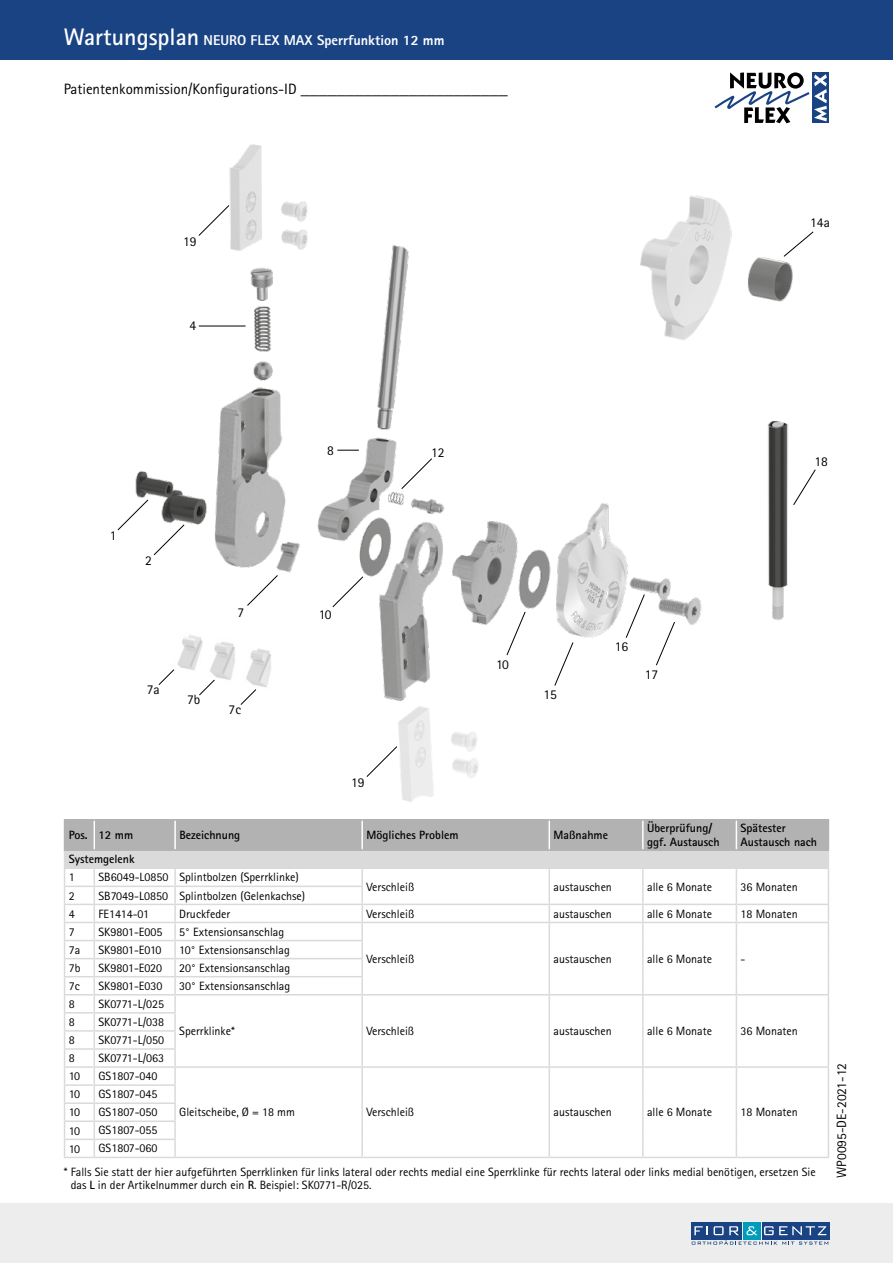
<style>
.page{position:relative;width:893px;height:1263px;background:#fff}
.page>*{position:absolute;margin:0;border:0;box-sizing:border-box;transform-origin:0 0}
.t1{font:15px "Rotis Sans Serif Pro";color:#000}
.t2{font:800 14.25px "Rotis Sans Serif Pro";color:#fff}
.t3{font:13.5px "Rotis Sans Serif Pro";color:#000}
.t4{font:12px "Rotis Sans Serif Pro";color:#000}
.t5{font:700 12px/13.5px "Rotis Sans Serif Pro";color:#000}
.s1{font-weight:700;font-size:24px}
.s2{font-family:"Minion Pro";font-size:18px}
.s3{font-weight:700}
</style>
<div class="page">
<div style="left:0;top:0;width:893px;height:60px;background:#194383"></div>
<div style="left:0;top:1203px;width:893px;height:60px;background:#ededed"></div>
<div style="left:743px;top:1222px;width:17px;height:17px;background:#009cbc"></div>
<div style="left:762px;top:1222px;width:67px;height:17px;background:#194383"></div>
<div style="left:691px;top:1222px;width:51px;height:17px;background:#194383"></div>
<svg style="left:692px;top:1226px;width:136px;height:18px"></svg>
<hr style="left:64px;top:1157px;width:30px;height:1px;background:#dadada">
<hr style="left:94px;top:1157px;width:81px;height:1px;background:#dadada">
<hr style="left:175px;top:1157px;width:187px;height:1px;background:#dadada">
<hr style="left:362px;top:1157px;width:187px;height:1px;background:#dadada">
<hr style="left:549px;top:1157px;width:94px;height:1px;background:#dadada">
<hr style="left:643px;top:1157px;width:93px;height:1px;background:#dadada">
<hr style="left:736px;top:1157px;width:93px;height:1px;background:#dadada">
<hr style="left:64px;top:819px;width:30px;height:1px;background:#b3b2b2">
<hr style="left:94px;top:819px;width:81px;height:1px;background:#b3b2b2">
<hr style="left:175px;top:819px;width:187px;height:1px;background:#b3b2b2">
<hr style="left:362px;top:819px;width:187px;height:1px;background:#b3b2b2">
<hr style="left:549px;top:819px;width:94px;height:1px;background:#b3b2b2">
<hr style="left:643px;top:819px;width:93px;height:1px;background:#b3b2b2">
<hr style="left:736px;top:819px;width:93px;height:1px;background:#b3b2b2">
<svg style="left:64px;top:820px;width:765px;height:337px"></svg>
<hr style="left:64px;top:849px;width:30px;height:2px;background:#b3b2b2">
<hr style="left:94px;top:849px;width:81px;height:2px;background:#b3b2b2">
<hr style="left:175px;top:849px;width:187px;height:2px;background:#b3b2b2">
<hr style="left:362px;top:849px;width:187px;height:2px;background:#b3b2b2">
<hr style="left:549px;top:849px;width:94px;height:2px;background:#b3b2b2">
<hr style="left:643px;top:849px;width:93px;height:2px;background:#b3b2b2">
<hr style="left:736px;top:849px;width:93px;height:2px;background:#b3b2b2">
<div style="left:812px;top:72px;width:17px;height:51px;background:#194383"></div>
<svg style="left:714px;top:72px;width:113px;height:51px"></svg>
<img style="left:135px;top:245px;width:567px;height:456px">
<img style="left:731px;top:230px;width:62px;height:72px">
<svg style="left:225px;top:144px;width:86px;height:110px"></svg>
<img style="left:135px;top:628px;width:147px;height:73px">
<svg style="left:398px;top:706px;width:80px;height:96px"></svg>
<svg style="left:636px;top:195px;width:95px;height:149px"></svg>
<svg style="left:117px;top:499px;width:68px;height:57px"></svg>
<svg style="left:332px;top:576px;width:32px;height:32px"></svg>
<svg style="left:506px;top:611px;width:20px;height:45px"></svg>
<svg style="left:554px;top:641px;width:20px;height:45px"></svg>
<svg style="left:625px;top:594px;width:20px;height:45px"></svg>
<svg style="left:655px;top:621px;width:20px;height:45px"></svg>
<svg style="left:337px;top:450px;width:22px;height:1px"></svg>
<svg style="left:246px;top:574px;width:33px;height:32px"></svg>
<hr style="left:199px;top:326px;width:47px;height:1px;background:#000">
<svg style="left:401px;top:458px;width:32px;height:32px"></svg>
<svg style="left:366px;top:746px;width:32px;height:31px"></svg>
<svg style="left:198px;top:204px;width:32px;height:33px"></svg>
<svg style="left:783px;top:231px;width:31px;height:26px"></svg>
<svg style="left:158px;top:669px;width:17px;height:17px"></svg>
<svg style="left:198px;top:679px;width:17px;height:17px"></svg>
<svg style="left:240px;top:688px;width:17px;height:17px"></svg>
<img style="left:768px;top:420px;width:20px;height:200px">
<svg style="left:793px;top:469px;width:23px;height:36px"></svg>
<p class="t2" style="left:64px;top:31px;width:382px"><span class="s1">Wartungsplan</span> NEURO FLEX MAX Sperrfunktion 12 mm</p>
<p class="t1" style="left:64px;top:80px;width:445px">Patientenkommission/Konfigurations-ID <span class="s2">_______________________</span></p>
<p class="t3" style="left:183px;top:233px;width:15px">19</p>
<p class="t3" style="left:190px;top:317px;width:8px">4</p>
<p class="t3" style="left:810px;top:215px;width:21px">14a</p>
<p class="t3" style="left:327px;top:442px;width:8px">8</p>
<p class="t3" style="left:431px;top:445px;width:15px">12</p>
<p class="t3" style="left:814px;top:454px;width:15px">18</p>
<p class="t3" style="left:110px;top:528px;width:8px">1</p>
<p class="t3" style="left:145px;top:553px;width:8px">2</p>
<p class="t3" style="left:147px;top:681px;width:15px">7a</p>
<p class="t3" style="left:187px;top:692px;width:15px">7b</p>
<p class="t3" style="left:237px;top:604px;width:8px">7</p>
<p class="t3" style="left:229px;top:701px;width:14px">7c</p>
<p class="t3" style="left:319px;top:607px;width:15px">10</p>
<p class="t3" style="left:496px;top:656px;width:15px">10</p>
<p class="t3" style="left:543px;top:687px;width:15px">15</p>
<p class="t3" style="left:615px;top:639px;width:15px">16</p>
<p class="t3" style="left:645px;top:666px;width:15px">17</p>
<p class="t3" style="left:351px;top:774px;width:15px">19</p>
<p class="t5" style="left:69px;top:828px;width:66px">Pos. 12 mm</p>
<p class="t5" style="left:179px;top:828px;width:62px">Bezeichnung</p>
<p class="t5" style="left:366px;top:828px;width:94px">Mögliches Problem</p>
<p class="t5" style="left:554px;top:828px;width:56px">Maßnahme</p>
<p class="t5" style="left:647px;top:821px;width:74px">Überprüfung/ ggf. Austausch</p>
<p class="t5" style="left:741px;top:821px;width:78px">Spätester<br>Austausch nach</p>
<p class="t5" style="left:69px;top:852px;width:67px">Systemgelenk</p>
<p class="t4" style="left:69px;top:870px;width:7px">1</p>
<p class="t4" style="left:99px;top:870px;width:202px">SB6049-L0850 Splintbolzen (Sperrklinke)</p>
<p class="t4" style="left:366px;top:879px;width:49px">Verschleiß</p>
<p class="t4" style="left:554px;top:879px;width:60px">austauschen</p>
<p class="t4" style="left:647px;top:879px;width:67px">alle 6 Monate</p>
<p class="t4" style="left:741px;top:879px;width:59px">36 Monaten</p>
<p class="t4" style="left:69px;top:888px;width:7px">2</p>
<p class="t4" style="left:99px;top:888px;width:208px">SB7049-L0850 Splintbolzen (Gelenkachse)</p>
<p class="t4" style="left:69px;top:906px;width:7px">4</p>
<p class="t4" style="left:99px;top:906px;width:52px">FE1414-01</p>
<p class="t4" style="left:179px;top:906px;width:52px">Druckfeder</p>
<p class="t4" style="left:366px;top:906px;width:49px">Verschleiß</p>
<p class="t4" style="left:553px;top:906px;width:60px">austauschen</p>
<p class="t4" style="left:647px;top:906px;width:67px">alle 6 Monate</p>
<p class="t4" style="left:741px;top:906px;width:59px">18 Monaten</p>
<p class="t4" style="left:69px;top:924px;width:7px">7</p>
<p class="t4" style="left:99px;top:924px;width:65px">SK9801-E005</p>
<p class="t4" style="left:179px;top:924px;width:106px">5° Extensionsanschlag</p>
<p class="t4" style="left:366px;top:952px;width:49px">Verschleiß</p>
<p class="t4" style="left:553px;top:952px;width:60px">austauschen</p>
<p class="t4" style="left:647px;top:952px;width:67px">alle 6 Monate</p>
<p class="t4" style="left:741px;top:952px;width:6px">-</p>
<p class="t4" style="left:69px;top:943px;width:13px">7a</p>
<p class="t4" style="left:99px;top:943px;width:65px">SK9801-E010</p>
<p class="t4" style="left:179px;top:943px;width:112px">10° Extensionsanschlag</p>
<p class="t4" style="left:69px;top:961px;width:13px">7b</p>
<p class="t4" style="left:99px;top:961px;width:65px">SK9801-E020</p>
<p class="t4" style="left:179px;top:961px;width:112px">20° Extensionsanschlag</p>
<p class="t4" style="left:69px;top:979px;width:13px">7c</p>
<p class="t4" style="left:99px;top:979px;width:65px">SK9801-E030</p>
<p class="t4" style="left:179px;top:979px;width:112px">30° Extensionsanschlag</p>
<p class="t4" style="left:69px;top:997px;width:7px">8</p>
<p class="t4" style="left:98px;top:997px;width:67px">SK0771-L/025</p>
<p class="t4" style="left:179px;top:1024px;width:57px">Sperrklinke*</p>
<p class="t4" style="left:366px;top:1024px;width:49px">Verschleiß</p>
<p class="t4" style="left:553px;top:1024px;width:60px">austauschen</p>
<p class="t4" style="left:647px;top:1024px;width:67px">alle 6 Monate</p>
<p class="t4" style="left:741px;top:1024px;width:59px">36 Monaten</p>
<p class="t4" style="left:69px;top:1015px;width:7px">8</p>
<p class="t4" style="left:98px;top:1015px;width:67px">SK0771-L/038</p>
<p class="t4" style="left:69px;top:1033px;width:7px">8</p>
<p class="t4" style="left:98px;top:1033px;width:67px">SK0771-L/050</p>
<p class="t4" style="left:69px;top:1051px;width:7px">8</p>
<p class="t4" style="left:98px;top:1051px;width:67px">SK0771-L/063</p>
<p class="t4" style="left:69px;top:1069px;width:13px">10</p>
<p class="t4" style="left:98px;top:1068px;width:61px">GS1807-040</p>
<p class="t4" style="left:69px;top:1087px;width:13px">10</p>
<p class="t4" style="left:98px;top:1086px;width:61px">GS1807-045</p>
<p class="t4" style="left:69px;top:1105px;width:13px">10</p>
<p class="t4" style="left:98px;top:1105px;width:61px">GS1807-050</p>
<p class="t4" style="left:69px;top:1123px;width:13px">10</p>
<p class="t4" style="left:98px;top:1123px;width:61px">GS1807-055</p>
<p class="t4" style="left:69px;top:1141px;width:13px">10</p>
<p class="t4" style="left:98px;top:1141px;width:61px">GS1807-060</p>
<p class="t4" style="left:179px;top:1105px;width:117px">Gleitscheibe, Ø = 18 mm</p>
<p class="t4" style="left:366px;top:1105px;width:49px">Verschleiß</p>
<p class="t4" style="left:553px;top:1105px;width:60px">austauschen</p>
<p class="t4" style="left:647px;top:1105px;width:67px">alle 6 Monate</p>
<p class="t4" style="left:741px;top:1105px;width:59px">18 Monaten</p>
<p class="t4" style="left:64px;top:1164px;width:753px">* Falls Sie statt der hier aufgeführten Sperrklinken für links lateral oder rechts medial eine Sperrklinke für rechts lateral oder links medial benötigen, ersetzen Sie</p>
<p class="t4" style="left:71px;top:1178px;width:302px">das <span class="s3">L</span> in der Artikelnummer durch ein <span class="s3">R</span>. Beispiel: SK0771-R/025.</p>
<p class="t3" style="left:834px;top:1178px;width:116px;rotate:-90deg">WP0095-DE-2021-12</p>
</div>
